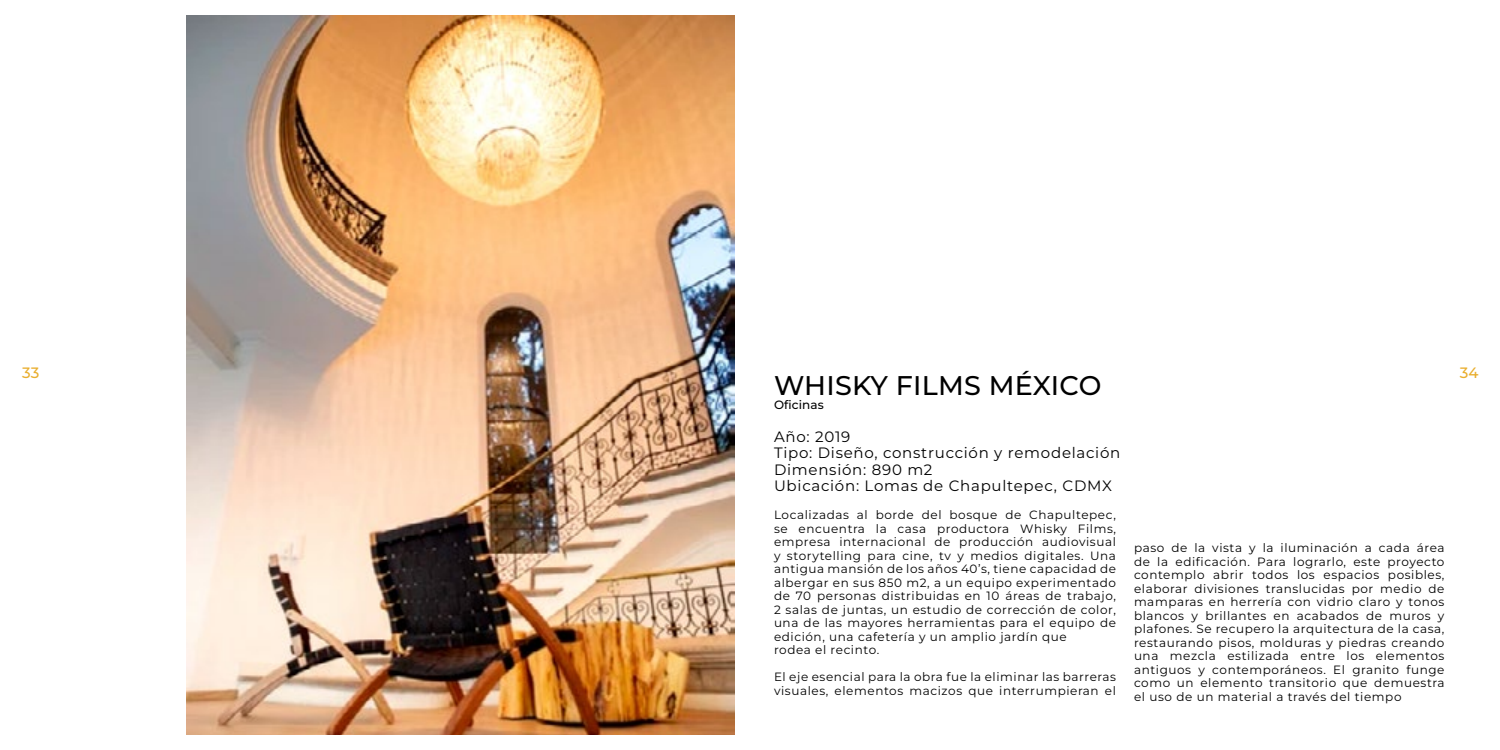
<style>
.page{position:relative;width:1500px;height:750px;background:#fff}
.page>*{position:absolute;margin:0;border:0;box-sizing:border-box;transform-origin:0 0}
.t1{font:500 27px "Montserrat";letter-spacing:.01em;color:#000}
.t2{font:15px/16.5px "Montserrat";letter-spacing:.05em;color:#000}
.t3{font:500 15px "Montserrat";color:#e9ae2e}
.t4{font:12px/13.5px "Montserrat";letter-spacing:.05em;color:#000}
.t5{font:500 12px "Montserrat";letter-spacing:.01em;color:#000}
</style>
<div class="page">
<img style="left:187px;top:15px;width:548px;height:719px">
<p class="t3" style="left:22px;top:363px;width:19px">33</p>
<p class="t3" style="left:1460px;top:363px;width:20px">34</p>
<h1 class="t1" style="left:774px;top:368px;width:329px">WHISKY FILMS MÉXICO</h1>
<p class="t5" style="left:774px;top:396px;width:51px">Oficinas</p>
<p class="t2" style="left:774px;top:428px;width:348px">Año: 2019<br>Tipo: Diseño, construcción y remodelación<br>Dimensión: 890 m2<br>Ubicación: Lomas de Chapultepec, CDMX</p>
<p class="t4" style="left:774px;top:508px;width:344px">Localizadas al borde del bosque de Chapultepec, se encuentra la casa productora Whisky Films, empresa internacional de producción audiovisual y storytelling para cine, tv y medios digitales. Una antigua mansión de los años 40’s, tiene capacidad de albergar en sus 850 m2, a un equipo experimentado de 70 personas distribuidas en 10 áreas de trabajo, 2 salas de juntas, un estudio de corrección de color, una de las mayores herramientas para el equipo de edición, una cafetería y un amplio jardín que<br>rodea el recinto.</p>
<p class="t4" style="left:774px;top:670px;width:344px">El eje esencial para la obra fue la eliminar las barreras visuales, elementos macizos que interrumpieran el</p>
<p class="t4" style="left:1134px;top:541px;width:312px;text-align:justify">paso de la vista y la iluminación a cada área de la edificación. Para lograrlo, este proyecto contemplo abrir todos los espacios posibles, elaborar divisiones translucidas por medio de mamparas en herrería con vidrio claro y tonos blancos y brillantes en acabados de muros y plafones. Se recupero la arquitectura de la casa, restaurando pisos, molduras y piedras creando una mezcla estilizada entre los elementos antiguos y contemporáneos. El granito funge como un elemento transitorio que demuestra el uso de un material a través del tiempo</p>
</div>
